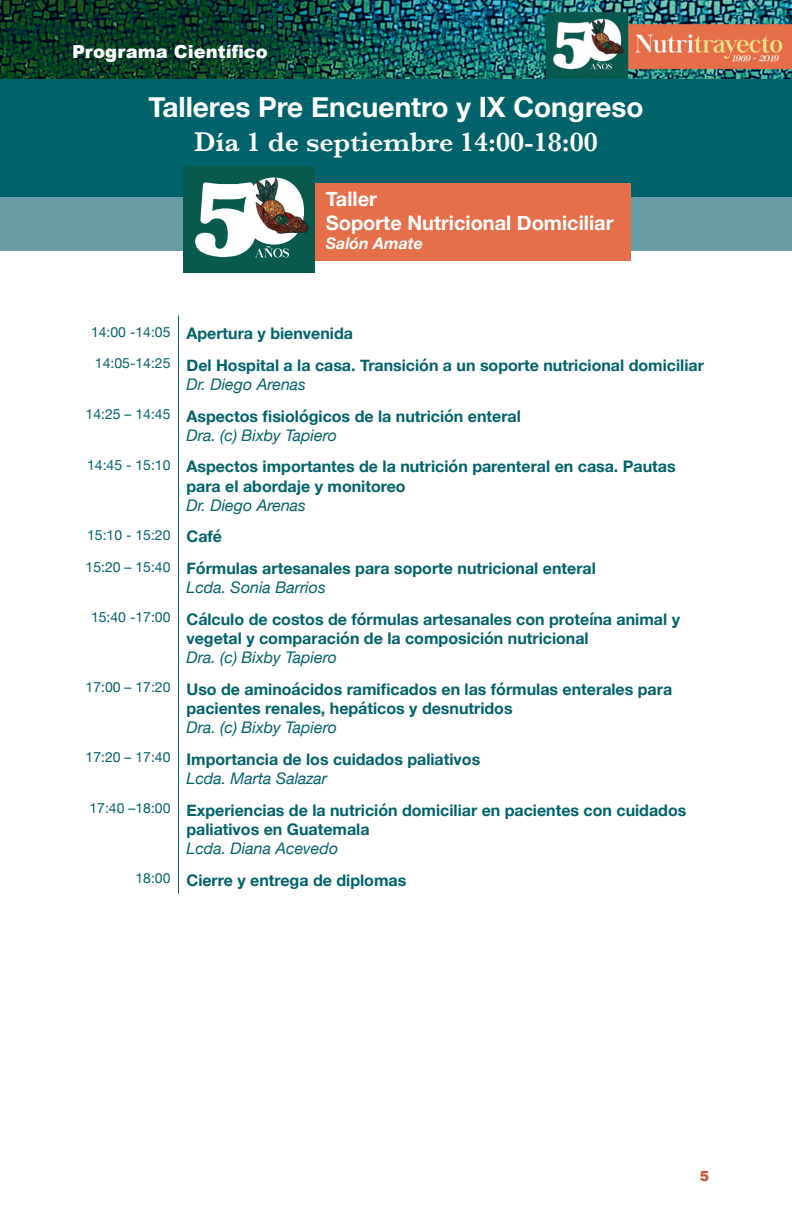
<style>
.page{position:relative;width:792px;height:1224px;background:#fff}
.page>*{position:absolute;margin:0;border:0;box-sizing:border-box;transform-origin:0 0}
.Paragraph_Style_1{font:700 28px "Helvetica Neue";color:#fff}
.Paragraph_Style_1-2{font:600 28px "Baskerville";color:#fff}
.t1{font:700 20px "Helvetica Neue";color:#fff}
.t2{font:900 18px "Arial";color:#fff}
.t3{font:700 16px/19.2px "Helvetica Neue";color:#00626a}
.t4{font:italic 16px "Helvetica Neue";color:#00626a}
.t5{font:italic 700 16px "Helvetica Neue";color:#fff}
.t6{font:14px "Helvetica Neue";color:#00626a}
.t7{font:900 14px "Arial";color:#cf5634}
</style>
<div class="page">
<img style="left:0;top:0;width:792px;height:79px">
<div style="left:0;top:197px;width:792px;height:53px;background:#679ca5"></div>
<div style="left:0;top:79px;width:792px;height:118px;background:#00626a"></div>
<div style="left:183px;top:167px;width:132px;height:106px;background:#085a4f"></div>
<svg style="left:195px;top:182px;width:102px;height:75px"></svg>
<img style="left:255px;top:178px;width:53px;height:56px">
<hr style="left:178px;top:316px;width:1px;height:31px;background:#00626a">
<hr style="left:178px;top:347px;width:1px;height:51px;background:#00626a">
<hr style="left:178px;top:398px;width:1px;height:51px;background:#00626a">
<hr style="left:178px;top:449px;width:1px;height:70px;background:#00626a">
<hr style="left:178px;top:519px;width:1px;height:31px;background:#00626a">
<hr style="left:178px;top:550px;width:1px;height:51px;background:#00626a">
<hr style="left:178px;top:601px;width:1px;height:70px;background:#00626a">
<hr style="left:178px;top:671px;width:1px;height:70px;background:#00626a">
<hr style="left:178px;top:741px;width:1px;height:51px;background:#00626a">
<hr style="left:178px;top:792px;width:1px;height:70px;background:#00626a">
<hr style="left:178px;top:862px;width:1px;height:32px;background:#00626a">
<div style="left:315px;top:183px;width:315px;height:77px;background:#e56f49"></div>
<p class="t2" style="left:72px;top:38px;width:197px">Programa Científico</p>
<p class="Paragraph_Style_1" style="left:148px;top:86px;width:497px">Talleres Pre Encuentro y IX Congreso</p>
<p class="Paragraph_Style_1-2" style="left:194px;top:122px;width:405px">Día 1 de septiembre 14:00-18:00</p>
<p class="t1" style="left:326px;top:183px;width:53px">Taller</p>
<p class="t1" style="left:326px;top:207px;width:289px">Soporte Nutricional Domiciliar</p>
<p class="t5" style="left:326px;top:230px;width:99px">Salón Amate</p>
<p class="t6" style="left:91px;top:322px;width:81px">14:00 -14:05</p>
<p class="t3" style="left:186px;top:324px;width:168px">Apertura y bienvenida</p>
<p class="t6" style="left:95px;top:353px;width:77px">14:05-14:25</p>
<p class="t3" style="left:186px;top:356px;width:519px">Del Hospital a la casa. Transición a un soporte nutricional domiciliar</p>
<p class="t4" style="left:186px;top:373px;width:121px">Dr. Diego Arenas</p>
<p class="t6" style="left:86px;top:404px;width:86px">14:25 – 14:45</p>
<p class="t3" style="left:186px;top:407px;width:336px">Aspectos fisiológicos de la nutrición enteral</p>
<p class="t4" style="left:186px;top:423px;width:152px">Dra. (c) Bixby Tapiero</p>
<p class="t6" style="left:87px;top:455px;width:85px">14:45 - 15:10</p>
<p class="t3" style="left:186px;top:457px;width:491px">Aspectos importantes de la nutrición parenteral en casa. Pautas para el abordaje y monitoreo</p>
<p class="t4" style="left:186px;top:493px;width:121px">Dr. Diego Arenas</p>
<p class="t6" style="left:87px;top:525px;width:85px">15:10 - 15:20</p>
<p class="t3" style="left:186px;top:527px;width:37px">Café</p>
<p class="t6" style="left:86px;top:557px;width:86px">15:20 – 15:40</p>
<p class="t3" style="left:186px;top:559px;width:411px">Fórmulas artesanales para soporte nutricional enteral</p>
<p class="t4" style="left:186px;top:576px;width:141px">Lcda. Sonia Barrios</p>
<p class="t6" style="left:91px;top:607px;width:81px">15:40 -17:00</p>
<p class="t3" style="left:186px;top:610px;width:495px">Cálculo de costos de fórmulas artesanales con proteína animal y vegetal y comparación de la composición nutricional</p>
<p class="t4" style="left:186px;top:646px;width:152px">Dra. (c) Bixby Tapiero</p>
<p class="t6" style="left:86px;top:677px;width:86px">17:00 – 17:20</p>
<p class="t3" style="left:186px;top:680px;width:487px">Uso de aminoácidos ramificados en las fórmulas enterales para pacientes renales, hepáticos y desnutridos</p>
<p class="t4" style="left:186px;top:716px;width:152px">Dra. (c) Bixby Tapiero</p>
<p class="t6" style="left:86px;top:747px;width:86px">17:20 – 17:40</p>
<p class="t3" style="left:186px;top:750px;width:295px">Importancia de los cuidados paliativos</p>
<p class="t4" style="left:186px;top:767px;width:142px">Lcda. Marta Salazar</p>
<p class="t6" style="left:90px;top:798px;width:82px">17:40 –18:00</p>
<p class="t3" style="left:186px;top:801px;width:501px">Experiencias de la nutrición domiciliar en pacientes con cuidados paliativos en Guatemala</p>
<p class="t4" style="left:186px;top:837px;width:153px">Lcda. Diana Acevedo</p>
<p class="t6" style="left:135px;top:868px;width:37px">18:00</p>
<p class="t3" style="left:186px;top:871px;width:221px">Cierre y entrega de diplomas</p>
<p class="t7" style="left:700px;top:1166px;width:11px">5</p>
</div>
